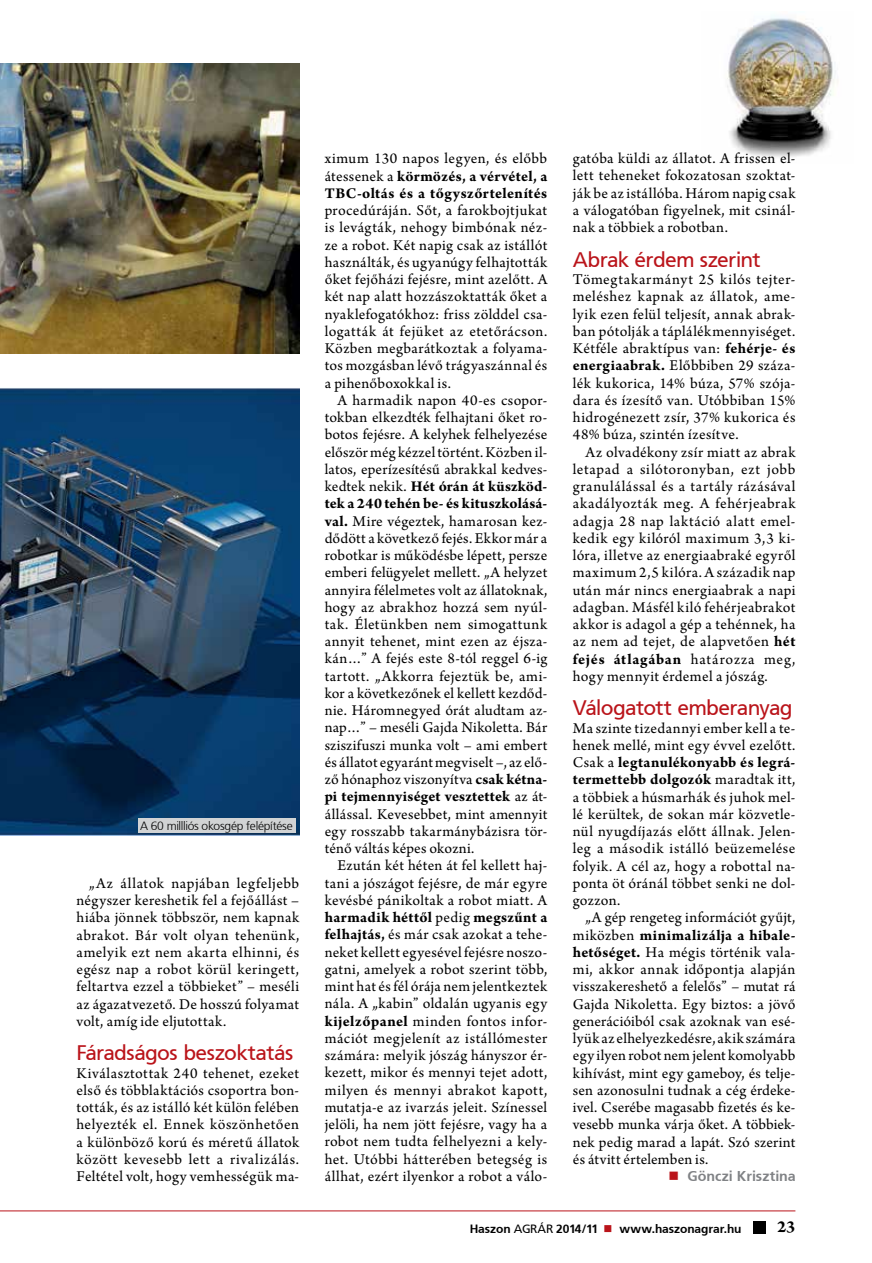
<style>
.page{position:relative;width:872px;height:1263px;background:#fff}
.page>*{position:absolute;margin:0;border:0;box-sizing:border-box;transform-origin:0 0}
.t1{font:21px "Frutiger PFL";letter-spacing:.015em;color:#ba141a}
.t2{font:700 18px "Arno Pro";color:#000}
.t3{font:15.75px/17.2px "Arno Pro";letter-spacing:.02em;color:#000;text-align:justify}
.t4{font:700 15.75px/17.2px "Arno Pro";letter-spacing:.025em;color:#000;text-align:justify}
.t5{font:700 14.25px "Frutiger PFL";letter-spacing:.025em;color:#808285}
.t6{font:700 12px "Frutiger PFL";letter-spacing:.02em;color:#000}
.t7{font:12px "Frutiger Lt PFL";letter-spacing:.015em;color:#000}
.s1{font-weight:400}
.s2{font-weight:700}
.s3{color:#ba141a}
</style>
<div class="page">
<div style="left:753px;top:1221px;width:12px;height:12px;background:#000"></div>
<hr style="left:0;top:1210px;width:795px;height:1px;background:#ba141a">
<img style="left:727px;top:15px;width:111px;height:143px">
<img style="left:0;top:64px;width:299px;height:289px">
<img style="left:0;top:388px;width:299px;height:448px">
<div style="left:138px;top:819px;width:158px;height:14px;background:#d1d3d4"></div>
<p class="t7" style="left:140px;top:818px;width:154px">A 60 millliós okosgép felépítése</p>
<p class="t3" style="left:77px;top:875px;width:224px;text-indent:13px">„Az állatok napjában legfeljebb négyszer kereshetik fel a fejőállást – hiába jönnek többször, nem kapnak abrakot. Bár volt olyan tehenünk, amelyik ezt nem akarta elhinni, és egész nap a robot körül keringett, feltartva ezzel a többieket” – meséli az ágazatvezető. De hosszú folyamat volt, amíg ide eljutottak.</p>
<h1 class="t1" style="left:77px;top:1039px;width:218px">Fáradságos beszoktatás</h1>
<p class="t3" style="left:77px;top:1065px;width:224px">Kiválasztottak 240 tehenet, ezeket első és többlaktációs csoportra bon&shy;tották, és az istálló két külön felében helyezték el. Ennek köszönhetően a különböző korú és méretű állatok között kevesebb lett a rivalizálás.<br>Feltétel volt, hogy vemhességük ma-</p>
<p class="t4" style="left:325px;top:151px;width:224px"><span class="s1">ximum 130 napos legyen, és előbb átessenek a</span> körmözés, a vérvétel, a TBC-oltás és a tőgyszőrtelenítés</p>
<p class="t3" style="left:325px;top:202px;width:224px">procedúráján. Sőt, a farokbojtjukat is levágták, nehogy bimbónak néz&shy;ze a robot. Két napig csak az istállót használták, és ugyanúgy felhajtották őket fejőházi fejésre, mint azelőtt. A két nap alatt hozzászoktatták őket a nyaklefogatókhoz: friss zölddel csa&shy;logatták át fejüket az etetőrácson.<br>Közben megbarátkoztak a folyama&shy;tos mozgásban lévő trágyaszánnal és a pihenőboxokkal is.</p>
<p class="t3" style="left:325px;top:392px;width:224px;text-indent:13px">A harmadik napon 40-es csopor&shy;tokban elkezdték felhajtani őket ro&shy;botos fejésre. A kelyhek felhelyezése először még kézzel történt. Közben il&shy;latos, eperízesítésű abrakkal kedves&shy;kedtek nekik. <span class="s2">Hét órán át küszköd&shy;tek a 240 tehén be- és kituszkolásá&shy;val.</span> Mire végeztek, hamarosan kez&shy;dődött a következő fejés. Ekkor már a robotkar is működésbe lépett, persze emberi felügyelet mellett. „A helyzet annyira félelmetes volt az állatoknak, hogy az abrakhoz hozzá sem nyúl&shy;tak. Életünkben nem simogattunk annyit tehenet, mint ezen az éjsza&shy;kán…” A fejés este 8-tól reggel 6-ig tartott. „Akkorra fejeztük be, ami&shy;kor a következőnek el kellett kezdőd&shy;nie. Háromnegyed órát aludtam az&shy;nap…” – meséli Gajda Nikoletta. Bár sziszifuszi munka volt – ami embert és állatot egyaránt megviselt –, az elő&shy;ző hónaphoz viszonyítva <span class="s2">csak kétna&shy;pi tejmennyiséget vesztettek</span> az át&shy;állással. Kevesebbet, mint amennyit egy rosszabb takarmánybázisra tör&shy;ténő váltás képes okozni.</p>
<p class="t3" style="left:325px;top:858px;width:224px;text-indent:13px">Ezután két héten át fel kellett haj&shy;tani a jószágot fejésre, de már egyre kevésbé pánikoltak a robot miatt. A <span class="s2">harmadik héttől</span> pedig <span class="s2">megszűnt a felhajtás,</span> és már csak azokat a tehe&shy;neket kellett egyesével fejésre noszo&shy;gatni, amelyek a robot szerint több, mint hat és fél órája nem jelentkeztek nála. A „kabin” oldalán ugyanis egy <span class="s2">kijelzőpanel</span> minden fontos infor&shy;mációt megjelenít az istállómester számára: melyik jószág hányszor ér&shy;kezett, mikor és mennyi tejet adott, milyen és mennyi abrakot kapott, mutatja-e az ivarzás jeleit. Színessel jelöli, ha nem jött fejésre, vagy ha a robot nem tudta felhelyezni a kely&shy;het. Utóbbi hátterében betegség is állhat, ezért ilyenkor a robot a válo-</p>
<p class="t3" style="left:573px;top:151px;width:224px">gatóba küldi az állatot. A frissen el&shy;lett teheneket fokozatosan szoktat&shy;ják be az istállóba. Három napig csak a válogatóban figyelnek, mit csinál&shy;nak a többiek a robotban.</p>
<h1 class="t1" style="left:573px;top:246px;width:188px">Abrak érdem szerint</h1>
<p class="t3" style="left:573px;top:271px;width:224px">Tömegtakarmányt 25 kilós tejter&shy;meléshez kapnak az állatok, ame&shy;lyik ezen felül teljesít, annak abrak&shy;ban pótolják a táplálékmennyiséget.<br>Kétféle abraktípus van: <span class="s2">fehérje- és energiaabrak.</span> Előbbiben 29 száza&shy;lék kukorica, 14% búza, 57% szója&shy;dara és ízesítő van. Utóbbiban 15% hidrogénezett zsír, 37% kukorica és 48% búza, szintén ízesítve.</p>
<p class="t3" style="left:573px;top:444px;width:224px;text-indent:13px">Az olvadékony zsír miatt az abrak letapad a silótoronyban, ezt jobb granulálással és a tartály rázásával akadályozták meg. A fehérjeabrak adagja 28 nap laktáció alatt emel&shy;kedik egy kilóról maximum 3,3 ki&shy;lóra, illetve az energiaabraké egyről maximum 2,5 kilóra. A századik nap után már nincs energiaabrak a napi adagban. Másfél kiló fehérjeabrakot akkor is adagol a gép a tehénnek, ha az nem ad tejet, de alapvetően <span class="s2">hét fejés átlagában</span> határozza meg, hogy mennyit érdemel a jószág.</p>
<h1 class="t1" style="left:573px;top:694px;width:220px">Válogatott emberanyag</h1>
<p class="t3" style="left:573px;top:720px;width:224px">Ma szinte tizedannyi ember kell a te&shy;henek mellé, mint egy évvel ezelőtt.<br>Csak a <span class="s2">legtanulékonyabb és legrá&shy;termettebb dolgozók</span> maradtak itt, a többiek a húsmarhák és juhok mel&shy;lé kerültek, de sokan már közvetle&shy;nül nyugdíjazás előtt állnak. Jelen&shy;leg a második istálló beüzemelése folyik. A cél az, hogy a robottal na&shy;ponta öt óránál többet senki ne dol&shy;gozzon.</p>
<p class="t3" style="left:573px;top:910px;width:224px;text-indent:13px">„A gép rengeteg információt gyűjt, miközben <span class="s2">minimalizálja a hibale&shy;hetőséget.</span> Ha mégis történik vala&shy;mi, akkor annak időpontja alapján visszakereshető a felelős” – mutat rá Gajda Nikoletta. Egy biztos: a jövő generációiból csak azoknak van esé&shy;lyük az elhelyezkedésre, akik számára egy ilyen robot nem jelent komolyabb kihívást, mint egy gameboy, és telje&shy;sen azonosulni tudnak a cég érdeke&shy;ivel. Cserébe magasabb fizetés és ke&shy;vesebb munka várja őket. A többiek&shy;nek pedig marad a lapát. Szó szerint és átvitt értelemben is.</p>
<p class="t5" style="left:668px;top:1167px;width:129px"><span class="s3">■</span> Gönczi Krisztina</p>
<p class="t6" style="left:470px;top:1221px;width:273px">Haszon <span class="s1">AGRÁR</span> 2014/11 <span class="s3">■</span> www.haszonagrar.hu</p>
<p class="t2" style="left:777px;top:1216px;width:20px">23</p>
</div>
